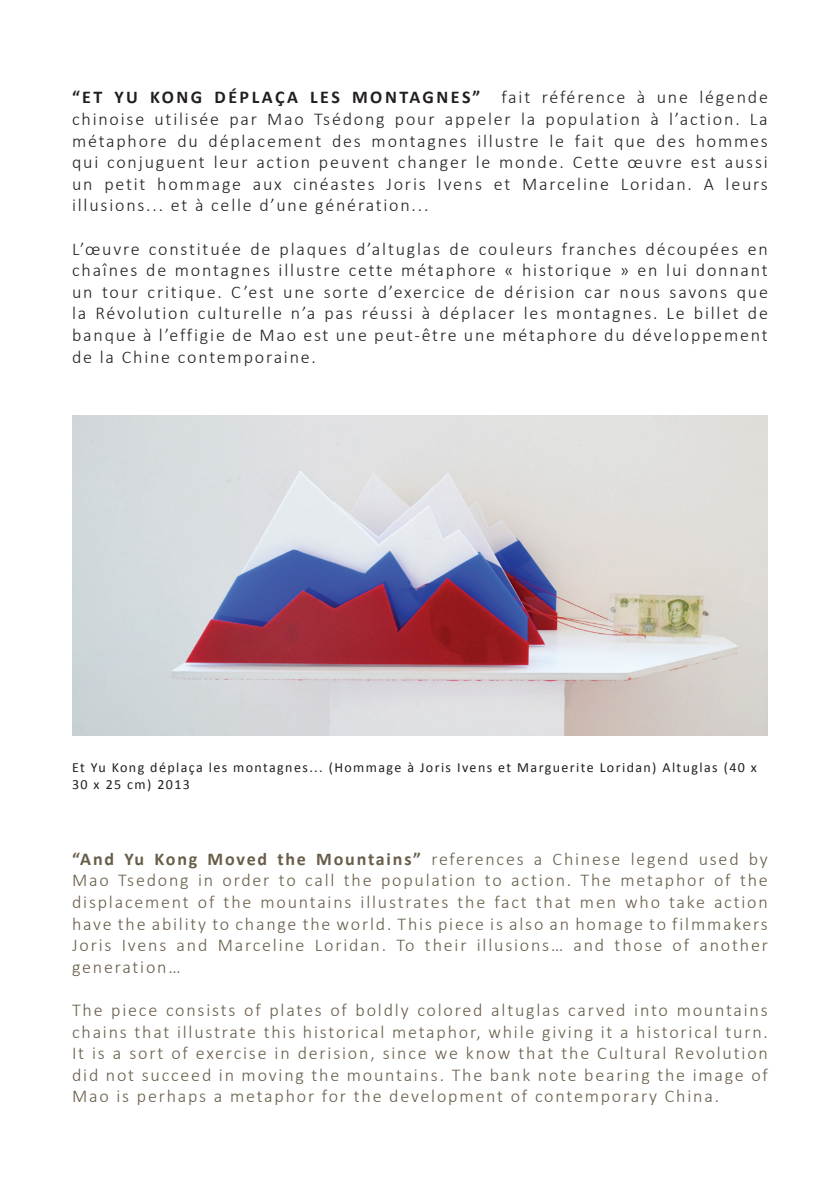
<style>
.page{position:relative;width:840px;height:1191px;background:#fff}
.page>*{position:absolute;margin:0;border:0;box-sizing:border-box;transform-origin:0 0}
.t1{font:300 18px/21.6px "Calibri";letter-spacing:.1em;color:#231f20;text-align:justify}
.t2{font:300 18px/21.6px "Calibri";letter-spacing:.1em;color:#685d49;text-align:justify}
.t3{font:14px/16.8px "Calibri";letter-spacing:.1em;color:#231f20}
.s1{font-weight:700}
</style>
<div class="page">
<img style="left:72px;top:416px;width:695px;height:319px">
<p class="t1" style="left:72px;top:86px;width:697px"><span class="s1">“Et Yu Kong déplaça le s montagne s”</span> fait référence à une légende chinoise utilisée par Mao Tsédong pour appeler la population à l’action. La métaphore du déplacement des montagnes illustre le fait que des hommes qui conjuguent leur action peuvent changer le monde. Cette œuvre est aussi un petit hommage aux cinéastes Joris Ivens et Marceline Loridan. A leurs illusions... et à celle d’une génération...</p>
<p class="t1" style="left:72px;top:238px;width:697px">L’œuvre constituée de plaques d’altuglas de couleurs franches découpées en chaînes de montagnes illustre cette métaphore « historique » en lui donnant un tour critique. C’est une sorte d’exercice de dérision car nous savons que la Révolution culturelle n’a pas réussi à déplacer les montagnes. Le billet de banque à l’effigie de Mao est une peut-être une métaphore du développement de la Chine contemporaine.</p>
<p class="t3" style="left:72px;top:759px;width:686px">Et Yu Kong déplaça les montagnes... (Hommage à Joris Ivens et Marguerite Loridan) Altuglas (40 x<br>30 x 25 cm) 2013</p>
<p class="t2" style="left:72px;top:847px;width:697px"><span class="s1">“And Yu Kong Moved the Mountains”</span> references a Chinese legend used by Mao Tsedong in order to call the population to action. The metaphor of the displacement of the mountains illustrates the fact that men who take action have the ability to change the world. This piece is also an homage to filmmakers Joris Ivens and Marceline Loridan. To their illusions… and those of another generation…</p>
<p class="t2" style="left:72px;top:999px;width:697px">The piece consists of plates of boldly colored altuglas carved into mountains chains that illustrate this historical metaphor, while giving it a historical turn.<br>It is a sort of exercise in derision, since we know that the Cultural Revolution did not succeed in moving the mountains. The bank note bearing the image of Mao is perhaps a metaphor for the development of contemporary China.</p>
</div>
